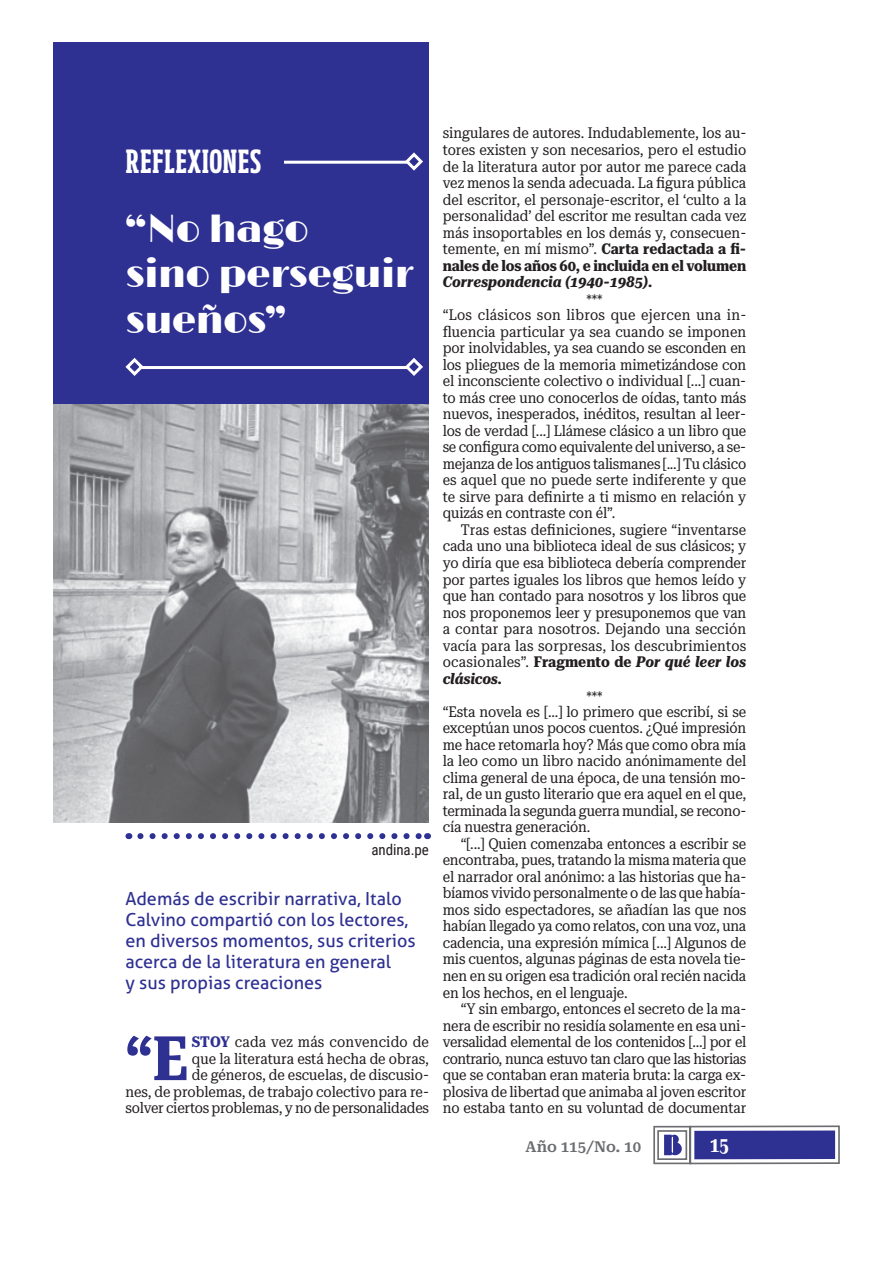
<style>
.page{position:relative;width:893px;height:1276px;background:#fff}
.page>*{position:absolute;margin:0;border:0;box-sizing:border-box;transform-origin:0 0}
.t1{font:700 61.5px "Roboto Serif 28 pt Condensed";color:#2e3092}
.t2{font:39px/45.5px "Limelight";letter-spacing:-.02em;color:#fff}
.t3{font:700 extra-condensed 31.5px "Soho Std";letter-spacing:.015em;color:#fff}
.t4{font:700 ultra-condensed 21px "Roboto Serif 120 pt";color:#fff}
.t5{font:18px/21px "Aller";color:#2e3092}
.t6{font:15px/16.5px "Roboto Serif 28 pt Condensed";letter-spacing:-.005em;color:#231f20;text-align:justify}
.t7{font:15px/15px "Roboto Serif 28 pt Condensed";letter-spacing:.015em;color:#231f20;text-align:center}
.t8{font:600 15px "Roboto Serif";color:#6c6d70}
.t9{font:15px "Roboto Condensed";letter-spacing:-.005em;color:#231f20}
.s1{font-weight:700;color:#2e3092}
.s2{font-weight:700}
.s3{font-weight:700;font-style:italic}
</style>
<div class="page">
<svg style="left:653px;top:1125px;width:187px;height:40px"></svg>
<div style="left:694px;top:1130px;width:141px;height:29px;background:#2e3092"></div>
<svg style="left:140px;top:833px;width:281px;height:6px"></svg>
<div style="left:53px;top:43px;width:376px;height:365px;background:#2e3092"></div>
<svg style="left:125px;top:358px;width:298px;height:18px"></svg>
<svg style="left:284px;top:152px;width:139px;height:19px"></svg>
<img style="left:53px;top:405px;width:376px;height:418px">
<h3 class="t3" style="left:126px;top:149px;width:137px">REFLEXIONES</h3>
<h2 class="t2" style="left:125px;top:207px;width:289px">“No hago<br>sino perseguir sueños”</h2>
<p class="t9" style="left:371px;top:841px;width:59px">andina.pe</p>
<p class="t5" style="left:125px;top:888px;width:292px">Además de escribir narrativa, Italo Calvino compartió con los lectores, en diversos momentos, sus criterios acerca de la literatura en general<br>y sus propias creaciones</p>
<p class="t6" style="left:125px;top:1033px;width:305px;text-align:right"><span class="s1">STOY</span> cada vez más convencido de<br>que la literatura está hecha de obras,<br>de géneros, de escuelas, de discusio-<br>nes, de problemas, de trabajo colectivo para re&shy;solver ciertos problemas, y no de personalidades</p>
<h1 class="t1" style="left:125px;top:1023px;width:64px">“E</h1>
<p class="t6" style="left:443px;top:125px;width:305px">singulares de autores. Indudablemente, los au&shy;tores existen y son necesarios, pero el estudio de la literatura autor por autor me parece cada vez menos la senda adecuada. La figura pública del escritor, el personaje-escritor, el ‘culto a la personalidad’ del escritor me resultan cada vez más insoportables en los demás y, consecuen&shy;temente, en mí mismo”. <span class="s2">Carta redactada a fi&shy;nales de los años 60, e incluida en el volumen </span><span class="s3">Correspondencia (1940-1985)</span><span class="s2">.</span></p>
<p class="t7" style="left:443px;top:292px;width:305px">***<br>“Los clásicos son libros que ejercen una in-</p>
<p class="t6" style="left:443px;top:323px;width:305px">fluencia particular ya sea cuando se imponen por inolvidables, ya sea cuando se esconden en los pliegues de la memoria mimetizándose con el inconsciente colectivo o individual [...] cuan&shy;to más cree uno conocerlos de oídas, tanto más nuevos, inesperados, inéditos, resultan al leer&shy;los de verdad [...] Llámese clásico a un libro que se configura como equivalente del universo, a se&shy;mejanza de los antiguos talismanes [...] Tu clásico es aquel que no puede serte indiferente y que te sirve para definirte a ti mismo en relación y quizás en contraste con él”.</p>
<p class="t6" style="left:443px;top:521px;width:305px;text-indent:18px">Tras estas definiciones, sugiere “inventarse cada uno una biblioteca ideal de sus clásicos; y yo diría que esa biblioteca debería comprender por partes iguales los libros que hemos leído y que han contado para nosotros y los libros que nos proponemos leer y presuponemos que van a contar para nosotros. Dejando una sección vacía para las sorpresas, los descubrimientos ocasionales”. <span class="s2">Fragmento de</span> <span class="s3">Por qué leer los clásicos.</span></p>
<p class="t6" style="left:443px;top:689px;width:305px;line-height:15px;text-align:center">***<br>“Esta novela es [...] lo primero que escribí, si se</p>
<p class="t6" style="left:443px;top:720px;width:305px">exceptúan unos pocos cuentos. ¿Qué impresión me hace retomarla hoy? Más que como obra mía la leo como un libro nacido anónimamente del clima general de una época, de una tensión mo&shy;ral, de un gusto literario que era aquel en el que, terminada la segunda guerra mundial, se recono&shy;cía nuestra generación.</p>
<p class="t6" style="left:443px;top:835px;width:305px;text-indent:18px">“[...] Quien comenzaba entonces a escribir se encontraba, pues, tratando la misma materia que el narrador oral anónimo: a las historias que ha&shy;bíamos vivido personalmente o de las que había&shy;mos sido espectadores, se añadían las que nos habían llegado ya como relatos, con una voz, una cadencia, una expresión mímica [...] Algunos de mis cuentos, algunas páginas de esta novela tie&shy;nen en su origen esa tradición oral recién nacida en los hechos, en el lenguaje.</p>
<p class="t6" style="left:443px;top:1000px;width:305px;text-indent:18px">“Y sin embargo, entonces el secreto de la ma&shy;nera de escribir no residía solamente en esa uni&shy;versalidad elemental de los contenidos [...] por el contrario, nunca estuvo tan claro que las historias que se contaban eran materia bruta: la carga ex&shy;plosiva de libertad que animaba al joven escritor no estaba tanto en su voluntad de documentar</p>
<p class="t8" style="left:526px;top:1138px;width:117px">Año 115/No. 10</p>
<h3 class="t4" style="left:710px;top:1132px;width:20px">15</h3>
</div>
